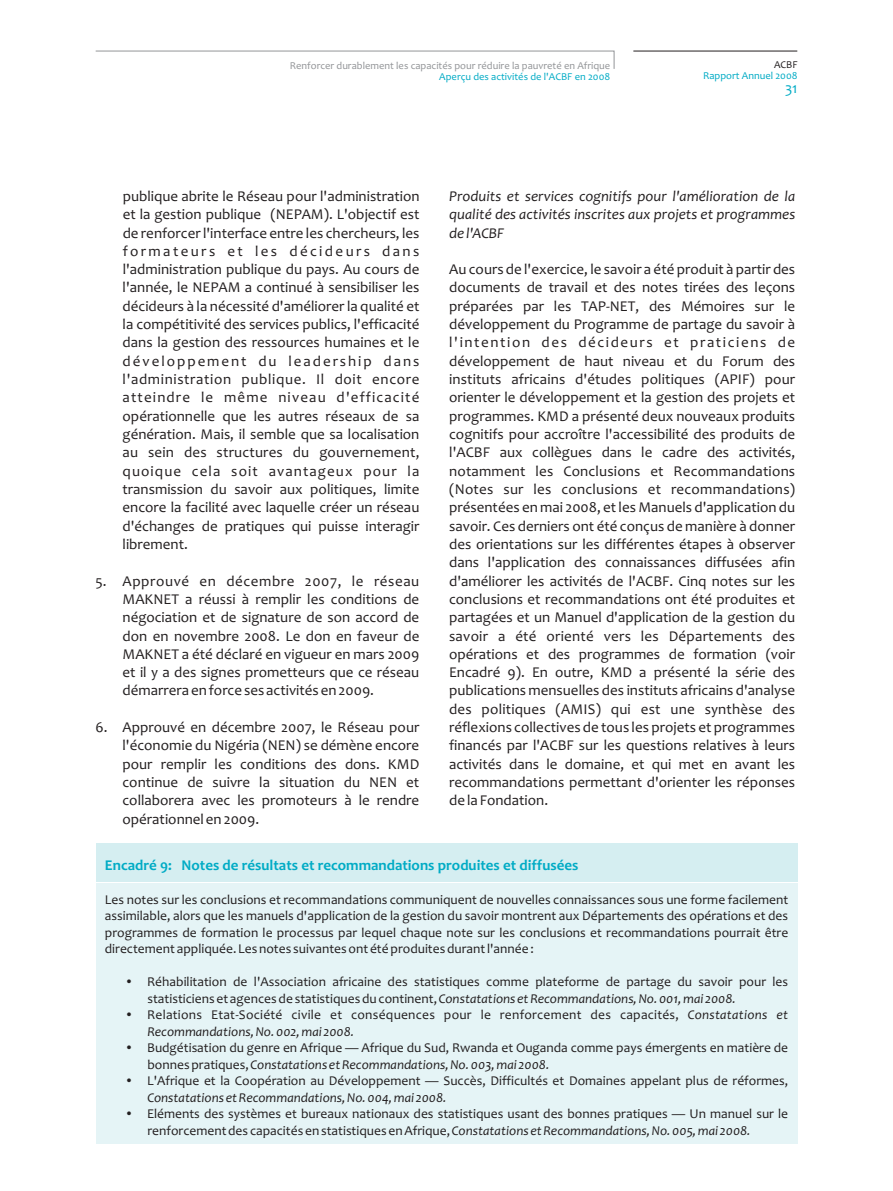
<style>
.page{position:relative;width:893px;height:1191px;background:#fff}
.page>*{position:absolute;margin:0;border:0;box-sizing:border-box;transform-origin:0 0}
.t1{font:15px/18.3px "Candara";color:#231f20}
.t2{font:italic 15px "Candara";color:#231f20}
.t3{font:15px "Candara";letter-spacing:.04em;color:#231f20}
.t4{font:700 15px "Candara";color:#00abc5}
.t5{font:15px "Candara";letter-spacing:.105em;color:#231f20}
.t6{font:15px "Candara";letter-spacing:.075em;color:#231f20}
.t7{font:15px "Candara";letter-spacing:.07em;color:#231f20}
.t8{font:15px "Candara";letter-spacing:.13em;color:#231f20}
.t9{font:15px "Candara";color:#00abc5}
.t10{font:13.5px/16.5px "Candara";color:#231f20}
.t11{font:italic 13.5px "Candara";color:#231f20}
.t12{font:10.5px "Candara";color:#939598}
.t13{font:10.5px "Candara";color:#00abc5}
.t14{font:10.5px "Candara";color:#231f20}
.s1{font-style:italic}
</style>
<div class="page">
<hr style="left:633px;top:51px;width:164px;height:1px;background:#231f20">
<svg style="left:95px;top:50px;width:520px;height:19px"></svg>
<div style="left:96px;top:843px;width:701px;height:38px;background:#d5eef1"></div>
<div style="left:96px;top:883px;width:701px;height:261px;background:#e5f4f6"></div>
<p class="t12" style="left:290px;top:61px;width:322px">Renforcer durablement les capacités pour réduire la pauvreté en Afrique</p>
<p class="t13" style="left:439px;top:72px;width:172px">Aperçu des activités de l'ACBF en 2008</p>
<p class="t14" style="left:774px;top:60px;width:25px">ACBF</p>
<p class="t13" style="left:703px;top:71px;width:96px">Rapport Annuel 2008</p>
<p class="t9" style="left:785px;top:83px;width:14px">31</p>
<p class="t1" style="left:123px;top:188px;width:298px">publique abrite le Réseau pour l'administration</p>
<p class="t2" style="left:449px;top:190px;width:347px">Produits et services cognitifs pour l'amélioration de la</p>
<p class="t1" style="left:123px;top:207px;width:298px">et la gestion publique (NEPAM). L'objectif est</p>
<p class="t2" style="left:449px;top:208px;width:348px">qualité des activités inscrites aux projets et programmes</p>
<p class="t1" style="left:123px;top:225px;width:298px">de renforcer l'interface entre les chercheurs, les</p>
<p class="t2" style="left:449px;top:227px;width:56px">de l'ACBF</p>
<p class="t1" style="left:123px;top:243px;width:298px">formateurs et les décideurs dans l'administration publique du pays. Au cours de</p>
<p class="t1" style="left:449px;top:262px;width:347px">Au cours de l'exercice, le savoir a été produit à partir des</p>
<p class="t1" style="left:123px;top:280px;width:298px">l'année, le NEPAM a continué à sensibiliser les</p>
<p class="t1" style="left:449px;top:280px;width:348px">documents de travail et des notes tirées des leçons</p>
<p class="t1" style="left:123px;top:298px;width:298px">décideurs à la nécessité d'améliorer la qualité et</p>
<p class="t1" style="left:449px;top:298px;width:347px">préparées par les TAP-NET, des Mémoires sur le</p>
<p class="t1" style="left:123px;top:316px;width:298px">la compétitivité des services publics, l'efficacité</p>
<p class="t1" style="left:449px;top:316px;width:347px">développement du Programme de partage du savoir à</p>
<p class="t1" style="left:123px;top:335px;width:298px">dans la gestion des ressources humaines et le</p>
<p class="t5" style="left:449px;top:336px;width:348px">l'intention des décideurs et praticiens de</p>
<p class="t8" style="left:123px;top:355px;width:298px">développement du leadership dans</p>
<p class="t1" style="left:449px;top:353px;width:347px">développement de haut niveau et du Forum des</p>
<p class="t3" style="left:123px;top:373px;width:298px">l'administration publique. Il doit encore</p>
<p class="t1" style="left:449px;top:371px;width:348px">instituts africains d'études politiques (APIF) pour</p>
<p class="t6" style="left:123px;top:391px;width:298px">atteindre le même niveau d'efficacité</p>
<p class="t1" style="left:449px;top:390px;width:347px">orienter le développement et la gestion des projets et</p>
<p class="t1" style="left:123px;top:408px;width:298px">opérationnelle que les autres réseaux de sa</p>
<p class="t1" style="left:449px;top:408px;width:348px">programmes. KMD a présenté deux nouveaux produits</p>
<p class="t1" style="left:123px;top:426px;width:298px">génération. Mais, il semble que sa localisation</p>
<p class="t1" style="left:449px;top:426px;width:347px">cognitifs pour accroître l'accessibilité des produits de</p>
<p class="t1" style="left:123px;top:445px;width:298px">au sein des structures du gouvernement,</p>
<p class="t1" style="left:449px;top:445px;width:348px">l'ACBF aux collègues dans le cadre des activités,</p>
<p class="t7" style="left:123px;top:465px;width:298px">quoique cela soit avantageux pour la</p>
<p class="t1" style="left:449px;top:463px;width:348px">notamment les Conclusions et Recommandations</p>
<p class="t1" style="left:123px;top:481px;width:298px">transmission du savoir aux politiques, limite</p>
<p class="t1" style="left:449px;top:481px;width:347px">(Notes sur les conclusions et recommandations)</p>
<p class="t1" style="left:123px;top:500px;width:298px">encore la facilité avec laquelle créer un réseau</p>
<p class="t1" style="left:449px;top:500px;width:347px">présentées en mai 2008, et les Manuels d'application du</p>
<p class="t1" style="left:123px;top:518px;width:298px">d'échanges de pratiques qui puisse interagir</p>
<p class="t1" style="left:449px;top:518px;width:348px">savoir. Ces derniers ont été conçus de manière à donner</p>
<p class="t1" style="left:123px;top:536px;width:67px">librement.</p>
<p class="t1" style="left:449px;top:536px;width:348px">des orientations sur les différentes étapes à observer dans l'application des connaissances diffusées afin</p>
<p class="t3" style="left:96px;top:574px;width:325px">5. Approuvé en décembre 2007, le réseau</p>
<p class="t1" style="left:449px;top:573px;width:347px">d'améliorer les activités de l'ACBF. Cinq notes sur les</p>
<p class="t1" style="left:123px;top:591px;width:298px">MAKNET a réussi à remplir les conditions de</p>
<p class="t1" style="left:449px;top:591px;width:348px">conclusions et recommandations ont été produites et</p>
<p class="t1" style="left:123px;top:609px;width:298px">négociation et de signature de son accord de</p>
<p class="t1" style="left:449px;top:609px;width:347px">partagées et un Manuel d'application de la gestion du</p>
<p class="t1" style="left:123px;top:628px;width:298px">don en novembre 2008. Le don en faveur de</p>
<p class="t1" style="left:449px;top:628px;width:347px">savoir a été orienté vers les Départements des</p>
<p class="t1" style="left:123px;top:646px;width:298px">MAKNET a été déclaré en vigueur en mars 2009</p>
<p class="t1" style="left:449px;top:646px;width:348px">opérations et des programmes de formation (voir</p>
<p class="t1" style="left:123px;top:664px;width:298px">et il y a des signes prometteurs que ce réseau</p>
<p class="t1" style="left:449px;top:664px;width:347px">Encadré 9). En outre, KMD a présenté la série des</p>
<p class="t1" style="left:123px;top:683px;width:253px">démarrera en force ses activités en 2009.</p>
<p class="t1" style="left:449px;top:683px;width:348px">publications mensuelles des instituts africains d'analyse des politiques (AMIS) qui est une synthèse des</p>
<p class="t1" style="left:96px;top:719px;width:325px">6. Approuvé en décembre 2007, le Réseau pour</p>
<p class="t1" style="left:449px;top:719px;width:348px">réflexions collectives de tous les projets et programmes</p>
<p class="t1" style="left:123px;top:738px;width:298px">l'économie du Nigéria (NEN) se démène encore</p>
<p class="t1" style="left:449px;top:738px;width:348px">financés par l'ACBF sur les questions relatives à leurs</p>
<p class="t1" style="left:123px;top:756px;width:298px">pour remplir les conditions des dons. KMD</p>
<p class="t1" style="left:449px;top:756px;width:347px">activités dans le domaine, et qui met en avant les</p>
<p class="t1" style="left:123px;top:774px;width:298px">continue de suivre la situation du NEN et</p>
<p class="t1" style="left:449px;top:774px;width:348px">recommandations permettant d'orienter les réponses</p>
<p class="t1" style="left:123px;top:793px;width:298px">collaborera avec les promoteurs à le rendre</p>
<p class="t1" style="left:449px;top:793px;width:101px">de la Fondation.</p>
<p class="t1" style="left:123px;top:811px;width:138px">opérationnel en 2009.</p>
<p class="t4" style="left:105px;top:859px;width:475px">Encadré : Notes de résultats et recommandations produites et diffusées</p>
<p class="t4" style="left:160px;top:859px;width:9px">9</p>
<p class="t10" style="left:105px;top:892px;width:685px;text-align:justify">Les notes sur les conclusions et recommandations communiquent de nouvelles connaissances sous une forme facilement assimilable, alors que les manuels d'application de la gestion du savoir montrent aux Départements des opérations et des programmes de formation le processus par lequel chaque note sur les conclusions et recommandations pourrait être directement appliquée. Les notes suivantes ont été produites durant l'année :</p>
<p class="t10" style="left:147px;top:975px;width:643px">Réhabilitation de l'Association africaine des statistiques comme plateforme de partage du savoir pour les statisticiens et agences de statistiques du continent, <span class="s1">Constatations et Recommandations, No. 001, mai 2008.<br></span>Relations Etat-Société civile et conséquences pour le renforcement des capacités, <span class="s1">Constatations et Recommandations, No. 002, mai 2008.</span></p>
<p class="t10" style="left:147px;top:1040px;width:643px">Budgétisation du genre en Afrique — Afrique du Sud, Rwanda et Ouganda comme pays émergents en matière de bonnes pratiques, <span class="s1">Constatations et Recommandations, No. 003, mai 2008.<br></span>L'Afrique et la Coopération au Développement — Succès, Difficultés et Domaines appelant plus de réformes,</p>
<p class="t11" style="left:147px;top:1091px;width:301px">Constatations et Recommandations, No. 004, mai 2008.</p>
<p class="t10" style="left:147px;top:1106px;width:643px">Eléments des systèmes et bureaux nationaux des statistiques usant des bonnes pratiques — Un manuel sur le renforcement des capacités en statistiques en Afrique, <span class="s1">Constatations et Recommandations, No. 005, mai 2008.</span></p>
</div>
